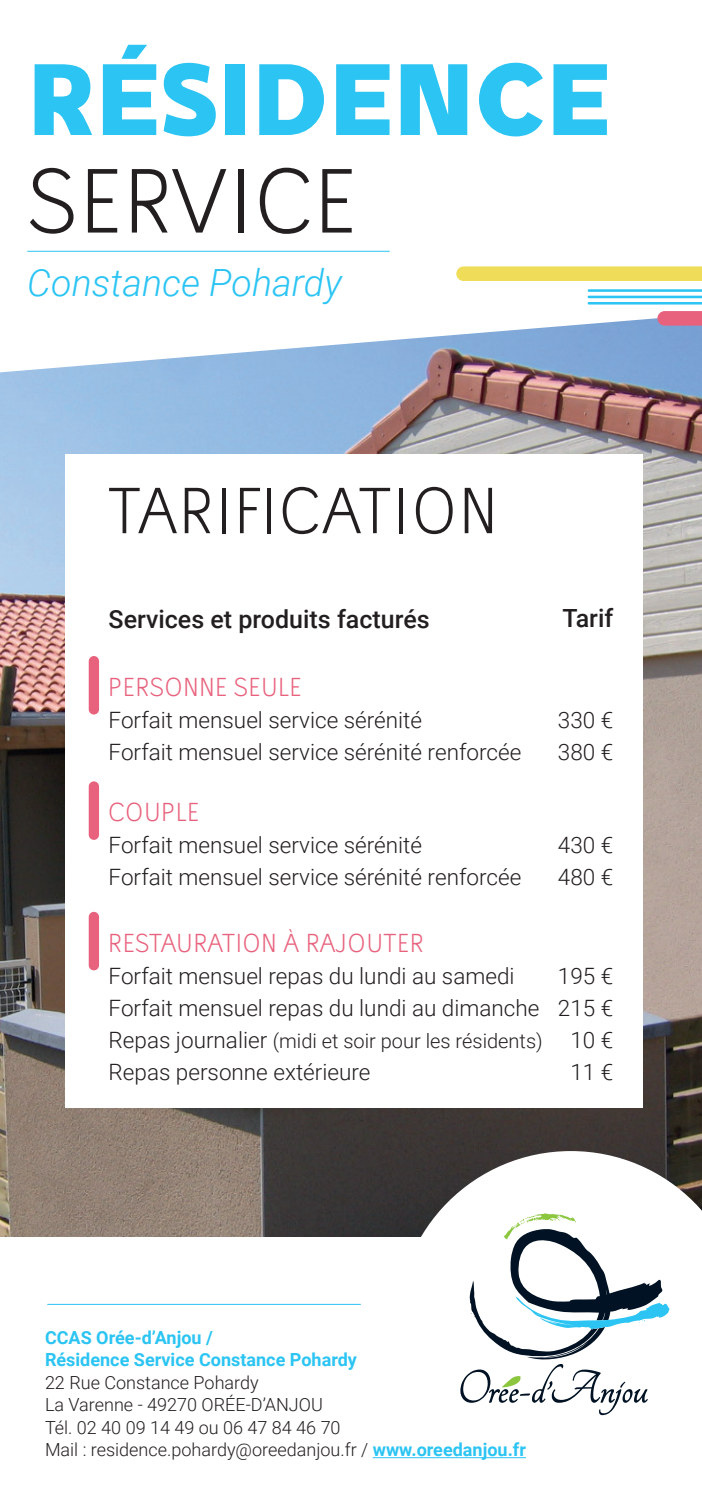
<style>
.page{position:relative;width:702px;height:1489px;background:#fff}
.page>*{position:absolute;margin:0;border:0;box-sizing:border-box;transform-origin:0 0}
.t1{font:700 97.5px "Stilu";color:#2bc4f3}
.t2{font:300 87.5px "Stilu";color:#231f20}
.t3{font:300 62.5px "Stilu";letter-spacing:.01em;color:#231f20}
.t4{font:italic 300 37.5px "Roboto";color:#2bc4f3}
.t5{font:300 25px "Stilu";color:#e8627d}
.t6{font:500 25px "Roboto";color:#231f20}
.t7{font:300 22.5px/32px "Roboto";color:#231f20;text-align:center}
.t8{font:300 20px "Roboto";color:#231f20}
.t9{font:300 18px/22.5px "Roboto";color:#231f20}
.t10{font:700 18px/22.5px "Roboto";color:#2bc4f3}
.s1{font-size:22.5px}
.s2{font-weight:700;color:#2bc4f3}
</style>
<div class="page">
<img style="left:0;top:372px;width:702px;height:864px">
<svg style="left:6px;top:250px;width:696px;height:122px"></svg>
<svg style="left:397px;top:1150px;width:305px;height:309px"></svg>
<div style="left:65px;top:454px;width:577px;height:653px;background:#fff"></div>
<svg style="left:460px;top:1212px;width:209px;height:202px"></svg>
<div style="left:89px;top:656px;width:10px;height:58px;background:#e8627d;border-radius:5px"></div>
<div style="left:89px;top:781px;width:10px;height:58px;background:#e8627d;border-radius:5px"></div>
<div style="left:89px;top:911px;width:10px;height:59px;background:#e8627d;border-radius:5px"></div>
<svg style="left:657px;top:311px;width:45px;height:14px"></svg>
<svg style="left:456px;top:266px;width:246px;height:15px;background:#efde5e"></svg>
<hr style="left:588px;top:289px;width:114px;height:3px;background:#2bc4f3">
<hr style="left:588px;top:296px;width:114px;height:2px;background:#2bc4f3">
<hr style="left:588px;top:302px;width:114px;height:2px;background:#2bc4f3">
<hr style="left:27px;top:251px;width:362px;height:1px;background:#2bc4f3">
<hr style="left:373px;top:1456px;width:153px;height:1px;background:#2bc4f3">
<hr style="left:47px;top:1303px;width:314px;height:1px;background:#2bc4f3">
<h1 class="t1" style="left:27px;top:34px;width:585px">RÉSIDENCE</h1>
<h2 class="t2" style="left:27px;top:145px;width:331px">SERVICE</h2>
<h3 class="t4" style="left:27px;top:256px;width:316px">Constance Pohardy</h3>
<h3 class="t3" style="left:107px;top:471px;width:392px">TARIFICATION</h3>
<p class="t6" style="left:109px;top:601px;width:322px">Services et produits facturés</p>
<p class="t6" style="left:562px;top:600px;width:52px">Tarif</p>
<p class="t5" style="left:108px;top:671px;width:195px">PERSONNE SEULE</p>
<p class="t7" style="left:109px;top:703px;width:315px">Forfait mensuel service sérénité</p>
<p class="t7" style="left:109px;top:735px;width:414px">Forfait mensuel service sérénité renforcée</p>
<p class="t5" style="left:108px;top:796px;width:93px">COUPLE</p>
<p class="t7" style="left:109px;top:828px;width:315px">Forfait mensuel service sérénité</p>
<p class="t7" style="left:109px;top:860px;width:414px">Forfait mensuel service sérénité renforcée</p>
<p class="t7" style="left:558px;top:703px;width:57px">330 €</p>
<p class="t7" style="left:558px;top:735px;width:57px">380 €</p>
<p class="t7" style="left:558px;top:828px;width:57px">430 €</p>
<p class="t7" style="left:558px;top:860px;width:57px">480 €</p>
<p class="t5" style="left:108px;top:926px;width:317px">RESTAURATION À RAJOUTER</p>
<p class="t7" style="left:109px;top:959px;width:407px">Forfait mensuel repas du lundi au samedi</p>
<p class="t7" style="left:109px;top:991px;width:432px">Forfait mensuel repas du lundi au dimanche</p>
<p class="t8" style="left:109px;top:1026px;width:435px"><span class="s1">Repas journalier</span> (midi et soir pour les résidents)</p>
<p class="t7" style="left:109px;top:1054px;width:263px">Repas personne extérieure</p>
<p class="t7" style="left:558px;top:959px;width:57px">195 €</p>
<p class="t7" style="left:558px;top:991px;width:57px">215 €<br>10 €<br>11 €</p>
<p class="t10" style="left:45px;top:1325px;width:313px">CCAS Orée-d’Anjou /<br>Résidence Service Constance Pohardy</p>
<p class="t9" style="left:45px;top:1370px;width:482px">22 Rue Constance Pohardy<br>La Varenne - 49270 ORÉE-D’ANJOU<br>Tél. 02 40 09 14 49 ou 06 47 84 46 70<br>Mail : residence.pohardy@oreedanjou.fr / <span class="s2">www.oreedanjou.fr</span></p>
</div>
